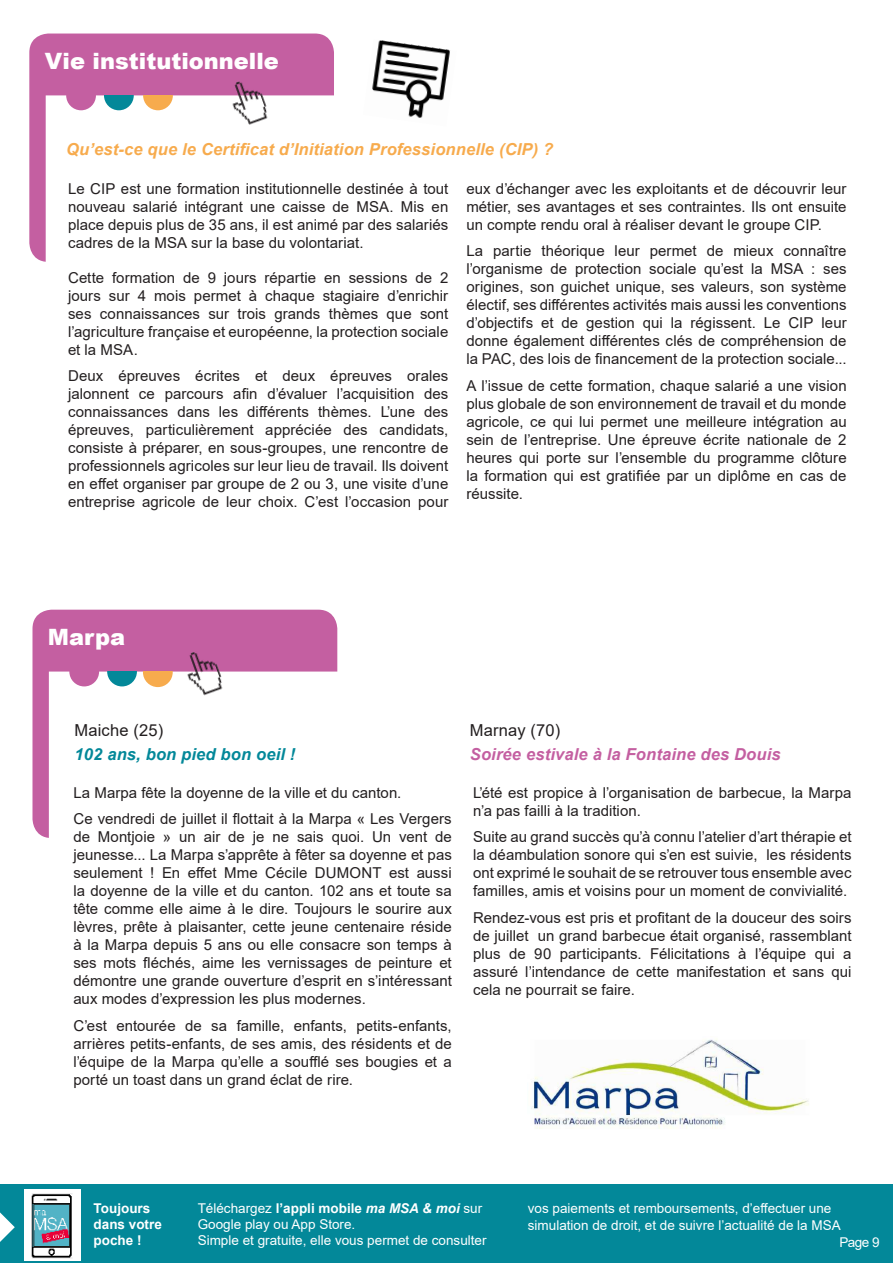
<style>
.page{position:relative;width:893px;height:1263px;background:#fff}
.page>*{position:absolute;margin:0;border:0;box-sizing:border-box;transform-origin:0 0}
.t1{font:900 22.5px "Arial";color:#fff}
.t2{font:18px "Arial";color:#fff}
.t3{font:italic 700 16.5px "Arial";letter-spacing:.01em;color:#f7ab4d}
.t4{font:italic 700 16.5px "Arial";letter-spacing:.01em;color:#c45fa1}
.t5{font:italic 700 16.5px "Arial";letter-spacing:.01em;color:#038899}
.t6{font:16.5px "Arial";letter-spacing:.01em;color:#231f20}
.t7{font:15px/18px "Arial";color:#231f20;text-align:justify}
.t8{font:13.5px/16.2px "Arial";color:#fff}
.t9{font:700 13.5px/16.2px "Arial";color:#fff}
.s1{font-weight:700}
.s2{font-weight:700;font-style:italic}
</style>
<div class="page">
<div style="left:32px;top:610px;width:305px;height:228px;background:#c45fa1;border-radius:19px"></div>
<div style="left:50px;top:672px;width:434px;height:194px;background:#fff"></div>
<img style="left:174px;top:652px;width:60px;height:44px">
<div style="left:69px;top:657px;width:30px;height:29px;background:#c45fa1;border-radius:50%"></div>
<div style="left:107px;top:657px;width:30px;height:29px;background:#038899;border-radius:50%"></div>
<div style="left:143px;top:657px;width:30px;height:30px;background:#f7ab4d;border-radius:50%"></div>
<div style="left:60px;top:654px;width:119px;height:17px;background:#c45fa1"></div>
<div style="left:29px;top:34px;width:305px;height:228px;background:#c45fa1;border-radius:19px"></div>
<div style="left:46px;top:96px;width:316px;height:194px;background:#fff"></div>
<img style="left:219px;top:81px;width:60px;height:44px">
<div style="left:66px;top:81px;width:30px;height:29px;background:#c45fa1;border-radius:50%"></div>
<div style="left:104px;top:81px;width:30px;height:29px;background:#038899;border-radius:50%"></div>
<div style="left:143px;top:81px;width:30px;height:29px;background:#f7ab4d;border-radius:50%"></div>
<div style="left:56px;top:78px;width:120px;height:17px;background:#c45fa1"></div>
<img style="left:372px;top:40px;width:78px;height:78px">
<img style="left:531px;top:1039px;width:278px;height:90px">
<div style="left:0;top:1184px;width:893px;height:79px;background:#038899"></div>
<img style="left:24px;top:1189px;width:56px;height:71px">
<svg style="left:0;top:1212px;width:15px;height:30px"></svg>
<p class="t2" style="left:78px;top:46px;width:173px">La MSA vous informe</p>
<h1 class="t1" style="left:45px;top:53px;width:236px">Vie institutionnelle</h1>
<p class="t3" style="left:66px;top:138px;width:489px">Qu’est-ce que le Certiicat d’Initiation Professionnelle (CIP) ?</p>
<p class="t7" style="left:68px;top:181px;width:382px">Le CIP est une formation institutionnelle destinée à tout nouveau salarié intégrant une caisse de MSA. Mis en place depuis plus de 35 ans, il est animé par des salariés cadres de la MSA sur la base du volontariat.</p>
<p class="t7" style="left:68px;top:270px;width:382px">Cette formation de 9 jours répartie en sessions de 2 jours sur 4 mois permet à chaque stagiaire d’enrichir ses connaissances sur trois grands thèmes que sont l’agriculture française et européenne, la protection sociale et la MSA.</p>
<p class="t7" style="left:68px;top:368px;width:382px">Deux épreuves écrites et deux épreuves orales jalonnent ce parcours ain d’évaluer l’acquisition des connaissances dans les diférents thèmes. L’une des épreuves, particulièrement appréciée des candidats, consiste à préparer, en sous-groupes, une rencontre de professionnels agricoles sur leur lieu de travail. Ils doivent en efet organiser par groupe de 2 ou 3, une visite d’une entreprise agricole de leur choix. C’est l’occasion pour</p>
<p class="t7" style="left:466px;top:181px;width:382px">eux d’échanger avec les exploitants et de découvrir leur métier, ses avantages et ses contraintes. Ils ont ensuite un compte rendu oral à réaliser devant le groupe CIP.</p>
<p class="t7" style="left:466px;top:243px;width:382px">La partie théorique leur permet de mieux connaître l’organisme de protection sociale qu’est la MSA : ses origines, son guichet unique, ses valeurs, son système électif, ses diférentes activités mais aussi les conventions d’objectifs et de gestion qui la régissent. Le CIP leur donne également diférentes clés de compréhension de la PAC, des lois de inancement de la protection sociale...</p>
<p class="t7" style="left:466px;top:378px;width:382px">A l’issue de cette formation, chaque salarié a une vision plus globale de son environnement de travail et du monde agricole, ce qui lui permet une meilleure intégration au sein de l’entreprise. Une épreuve écrite nationale de 2 heures qui porte sur l’ensemble du programme clôture la formation qui est gratiiée par un diplôme en cas de réussite.</p>
<h1 class="t1" style="left:48px;top:629px;width:79px">Marpa</h1>
<p class="t6" style="left:75px;top:724px;width:90px">Maiche (25)</p>
<p class="t5" style="left:75px;top:743px;width:222px">102 ans, bon pied bon oeil !</p>
<p class="t7" style="left:73px;top:780px;width:380px;line-height:26.5px">La Marpa fête la doyenne de la ville et du canton.<br>Ce vendredi de juillet il lottait à la Marpa « Les Vergers</p>
<p class="t7" style="left:73px;top:829px;width:380px">de Montjoie » un air de je ne sais quoi. Un vent de jeunesse... La Marpa s’apprête à fêter sa doyenne et pas seulement ! En efet Mme Cécile DUMONT est aussi la doyenne de la ville et du canton. 102 ans et toute sa tête comme elle aime à le dire. Toujours le sourire aux lèvres, prête à plaisanter, cette jeune centenaire réside à la Marpa depuis 5 ans ou elle consacre son temps à ses mots léchés, aime les vernissages de peinture et démontre une grande ouverture d’esprit en s’intéressant aux modes d’expression les plus modernes.</p>
<p class="t7" style="left:73px;top:1018px;width:380px">C’est entourée de sa famille, enfants, petits-enfants, arrières petits-enfants, de ses amis, des résidents et de l’équipe de la Marpa qu’elle a soulé ses bougies et a porté un toast dans un grand éclat de rire.</p>
<p class="t6" style="left:470px;top:724px;width:92px">Marnay (70)</p>
<p class="t4" style="left:470px;top:743px;width:312px">Soirée estivale à la Fontaine des Douis</p>
<p class="t7" style="left:473px;top:785px;width:380px">L’été est propice à l’organisation de barbecue, la Marpa n’a pas failli à la tradition.</p>
<p class="t7" style="left:473px;top:829px;width:380px">Suite au grand succès qu’à connu l’atelier d’art thérapie et la déambulation sonore qui s’en est suivie, les résidents ont exprimé le souhait de se retrouver tous ensemble avec familles, amis et voisins pour un moment de convivialité.</p>
<p class="t7" style="left:473px;top:908px;width:380px">Rendez-vous est pris et proitant de la douceur des soirs de juillet un grand barbecue était organisé, rassemblant plus de 90 participants. Félicitations à l’équipe qui a assuré l’intendance de cette manifestation et sans qui cela ne pourrait se faire.</p>
<p class="t9" style="left:94px;top:1201px;width:70px">Toujours dans votre poche !</p>
<p class="t8" style="left:198px;top:1201px;width:290px">Téléchargez <span class="s1">l’appli mobile</span> <span class="s2">ma MSA &amp; moi</span> sur<br>Google play ou App Store.<br>Simple et gratuite, elle vous permet de consulter</p>
<p class="t8" style="left:528px;top:1200px;width:314px">vos paiements et remboursements, d’efectuer une simulation de droit, et de suivre l’actualité de la MSA</p>
<p class="t8" style="left:839px;top:1235px;width:42px">Page 9</p>
</div>
